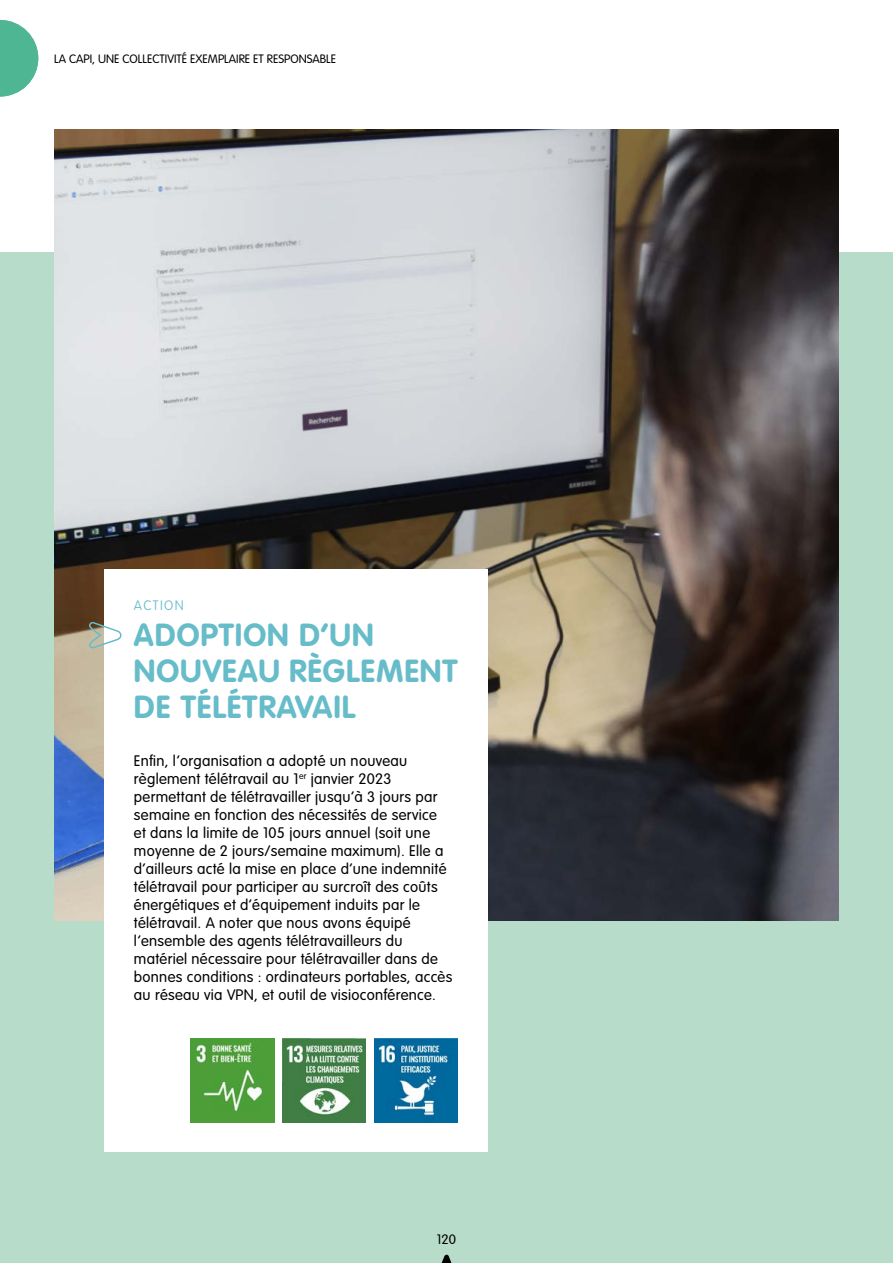
<style>
.page{position:relative;width:893px;height:1263px;background:#fff}
.page>*{position:absolute;margin:0;border:0;box-sizing:border-box;transform-origin:0 0}
.ACTION_Titre{font:700 31.5px/36px "VAG Rounded LT Pro";letter-spacing:.03em;color:#66bcc9}
.ACTION_Corps{font:300 15px/18px "VAG Rounded LT Pro";letter-spacing:.02em;color:#000}
.ACTION_Titre-2{font:100 13.5px "VAG Rounded LT Pro";letter-spacing:.1em;color:#66bcc9}
.t1{font:300 13.5px "VAG Rounded LT Pro";color:#000}
.t2{font:300 12px "VAG Rounded LT Pro";color:#000}
</style>
<div class="page">
<div style="left:0;top:252px;width:893px;height:1011px;background:#b7dcca"></div>
<svg style="left:441px;top:1255px;width:11px;height:8px"></svg>
<svg style="left:0;top:20px;width:38px;height:77px"></svg>
<img style="left:54px;top:130px;width:785px;height:791px">
<div style="left:104px;top:570px;width:383px;height:582px;background:#fff"></div>
<img style="left:191px;top:1039px;width:83px;height:83px">
<img style="left:283px;top:1039px;width:83px;height:83px">
<img style="left:374px;top:1039px;width:84px;height:83px">
<svg style="left:88px;top:621px;width:34px;height:28px"></svg>
<p class="t2" style="left:54px;top:52px;width:284px">LA CAPI, UNE COLLECTIVITÉ EXEMPLAIRE ET RESPONSABLE</p>
<p class="ACTION_Titre-2" style="left:134px;top:597px;width:51px">ACTION</p>
<p class="ACTION_Titre" style="left:134px;top:617px;width:325px">ADOPTION D’UN<br>NOUVEAU RÈGLEMENT<br>DE TÉLÉTRAVAIL</p>
<p class="ACTION_Corps" style="left:134px;top:752px;width:320px">Enfin, l’organisation a adopté un nouveau règlement télétravail au 1<sup>er</sup> janvier 2023 permettant de télétravailler jusqu’à 3 jours par semaine en fonction des nécessités de service et dans la limite de 105 jours annuel (soit une moyenne de 2 jours/semaine maximum). Elle a d’ailleurs acté la mise en place d’une indemnité télétravail pour participer au surcroît des coûts énergétiques et d’équipement induits par le télétravail. A noter que nous avons équipé l’ensemble des agents télétravailleurs du matériel nécessaire pour télétravailler dans de bonnes conditions : ordinateurs portables, accès au réseau via VPN, et outil de visioconférence.</p>
<p class="t1" style="left:437px;top:1231px;width:21px">120</p>
</div>
